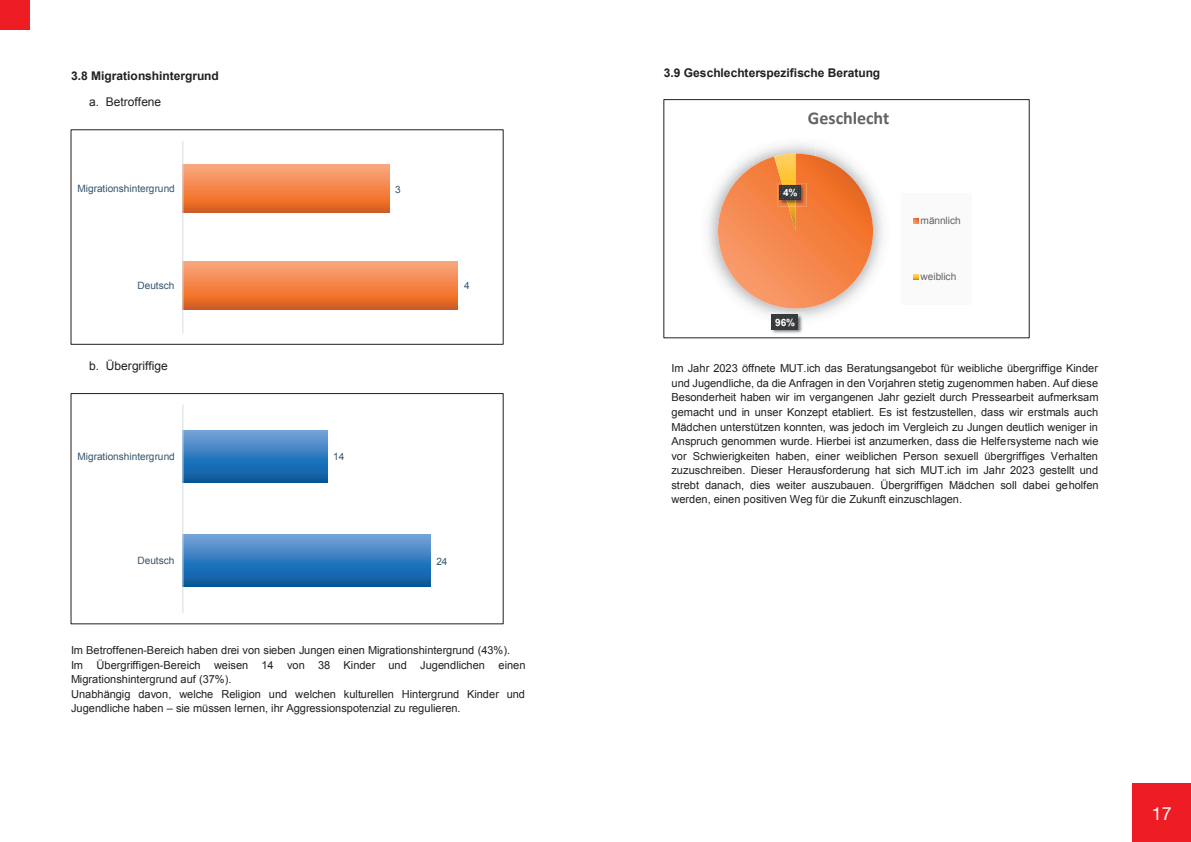
<style>
.page{position:relative;width:1191px;height:842px;background:#fff}
.page>*{position:absolute;margin:0;border:0;box-sizing:border-box;transform-origin:0 0}
.t1{font:700 18px "Calibri";letter-spacing:-.005em;color:#636366}
.t2{font:18px "Helvetica Neue";color:#fff}
.t3{font:700 12px "Arial";color:#231f20}
.t4{font:12px "Arial";letter-spacing:.005em;color:#231f20}
.t5{font:11px/14.6px "Arial";color:#231f20}
.t6{font:10.1px "Arial";letter-spacing:-.005em;color:#36546b}
.t7{font:10.1px "Arial";letter-spacing:-.005em;color:#636366}
.t8{font:700 10.1px "Arial";color:#fff}
</style>
<div class="page">
<div style="left:1132px;top:783px;width:59px;height:59px;background:#ee1d23"></div>
<div style="left:0;top:0;width:30px;height:30px;background:#ee1d23"></div>
<svg style="left:183px;top:261px;width:275px;height:48px;background:#f08349"></svg>
<svg style="left:183px;top:165px;width:206px;height:48px;background:#ef8349"></svg>
<hr style="left:182px;top:141px;width:1px;height:192px;background:#d4dfe6">
<div style="left:71px;top:129px;width:432px;height:216px;border:1px solid #231f20"></div>
<svg style="left:183px;top:535px;width:247px;height:52px;background:#347bbb"></svg>
<svg style="left:183px;top:431px;width:144px;height:52px;background:#347bbb"></svg>
<hr style="left:182px;top:405px;width:1px;height:208px;background:#d4dfe6">
<div style="left:71px;top:393px;width:432px;height:231px;border:1px solid #231f20"></div>
<img style="left:753px;top:139px;width:62px;height:15px">
<svg style="left:718px;top:154px;width:155px;height:154px;background:#f29b6a"></svg>
<img style="left:769px;top:312px;width:35px;height:22px">
<svg style="left:772px;top:315px;width:26px;height:14px"></svg>
<img style="left:788px;top:183px;width:18px;height:23px">
<img style="left:778px;top:183px;width:10px;height:23px">
<svg style="left:780px;top:185px;width:20px;height:15px"></svg>
<div style="left:901px;top:193px;width:71px;height:112px;background:#fafafa"></div>
<svg style="left:913px;top:218px;width:5px;height:5px"></svg>
<svg style="left:913px;top:274px;width:5px;height:5px"></svg>
<div style="left:663px;top:99px;width:366px;height:239px;border:1px solid #231f20"></div>
<p class="t3" style="left:71px;top:68px;width:149px">3.8 Migrationshintergrund</p>
<p class="t4" style="left:89px;top:94px;width:74px">a. Betroffene</p>
<p class="t6" style="left:78px;top:182px;width:99px">Migrationshintergrund</p>
<p class="t6" style="left:138px;top:278px;width:38px">Deutsch</p>
<p class="t4" style="left:89px;top:358px;width:80px">b. Übergriffige</p>
<p class="t6" style="left:78px;top:450px;width:99px">Migrationshintergrund</p>
<p class="t6" style="left:138px;top:554px;width:38px">Deutsch</p>
<p class="t6" style="left:395px;top:182px;width:7px">3</p>
<p class="t6" style="left:464px;top:279px;width:7px">4</p>
<p class="t6" style="left:333px;top:450px;width:13px">14</p>
<p class="t6" style="left:436px;top:554px;width:13px">24</p>
<p class="t5" style="left:71px;top:643px;width:456px">Im Betroffenen-Bereich haben drei von sieben Jungen einen Migrationshintergrund (43%).<br>Im Übergriffigen-Bereich weisen 14 von 38 Kinder und Jugendlichen einen Migrationshintergrund auf (37%).<br>Unabhängig davon, welche Religion und welchen kulturellen Hintergrund Kinder und Jugendliche haben – sie müssen lernen, ihr Aggressionspotenzial zu regulieren.</p>
<p class="t3" style="left:664px;top:65px;width:218px">3.9 Geschlechterspezifische Beratung</p>
<h1 class="t1" style="left:808px;top:105px;width:83px">Geschlecht</h1>
<p class="t8" style="left:783px;top:186px;width:16px">4%</p>
<p class="t8" style="left:775px;top:315px;width:22px">96%</p>
<p class="t7" style="left:920px;top:214px;width:42px">männlich</p>
<p class="t7" style="left:920px;top:270px;width:37px">weiblich</p>
<p class="t5" style="left:671px;top:361px;width:429px;text-align:justify">Im Jahr 2023 öffnete MUT.ich das Beratungsangebot für weibliche übergriffige Kinder und Jugendliche, da die Anfragen in den Vorjahren stetig zugenommen haben. Auf diese Besonderheit haben wir im vergangenen Jahr gezielt durch Pressearbeit aufmerksam gemacht und in unser Konzept etabliert. Es ist festzustellen, dass wir erstmals auch Mädchen unterstützen konnten, was jedoch im Vergleich zu Jungen deutlich weniger in Anspruch genommen wurde. Hierbei ist anzumerken, dass die Helfersysteme nach wie vor Schwierigkeiten haben, einer weiblichen Person sexuell übergriffiges Verhalten zuzuschreiben. Dieser Herausforderung hat sich MUT.ich im Jahr 2023 gestellt und strebt danach, dies weiter auszubauen. Übergriffigen Mädchen soll dabei geholfen werden, einen positiven Weg für die Zukunft einzuschlagen.</p>
<h1 class="t2" style="left:1151px;top:801px;width:22px">17</h1>
</div>
